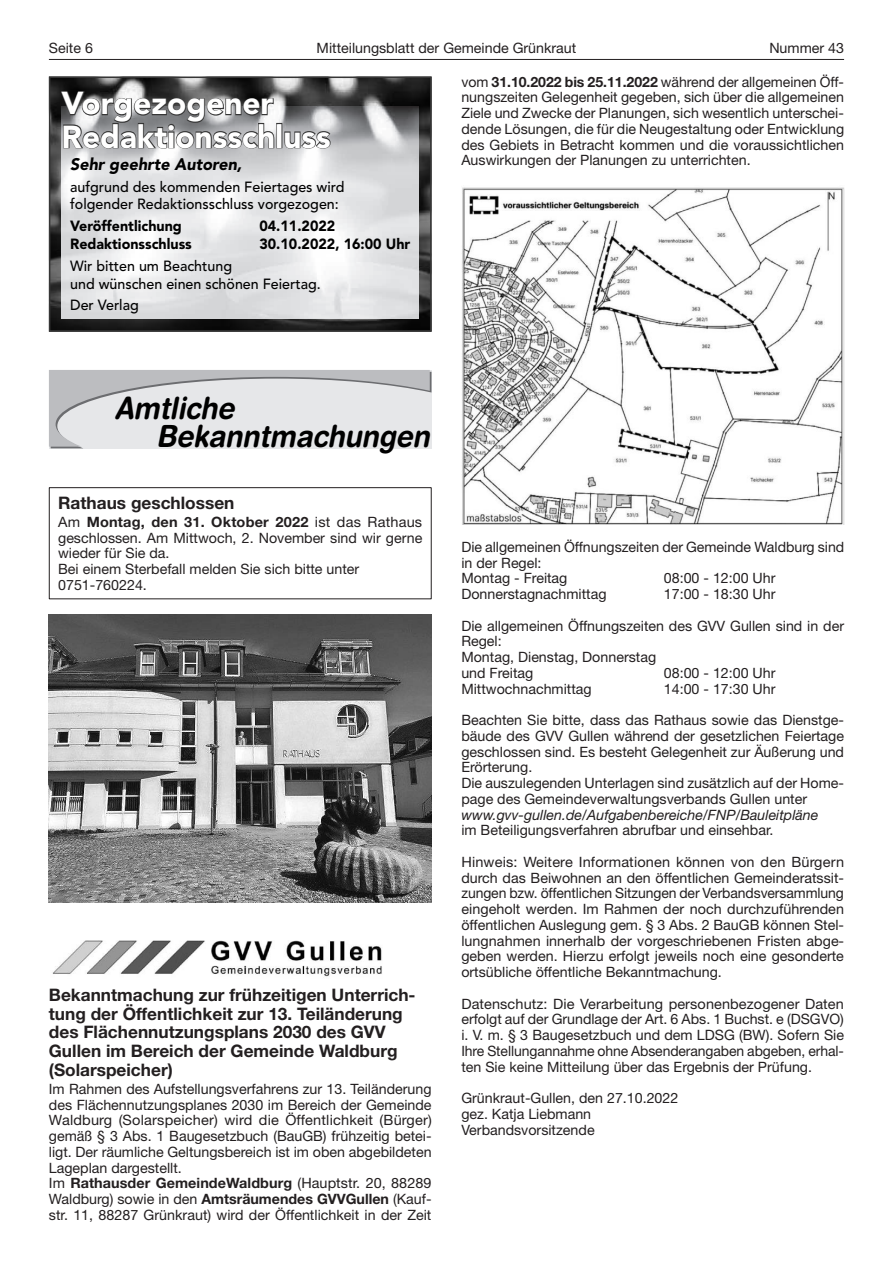
<style>
.page{position:relative;width:893px;height:1263px;background:#fff}
.page>*{position:absolute;margin:0;border:0;box-sizing:border-box;transform-origin:0 0}
.t1{font:900 31.5px/33px "Avenir LT Std";color:#fff}
.t2{font:italic 700 30.6px/27.9px "Helvetica Rounded LT Std";color:#000;scale:.91 1}
.t3{font:700 17.25px/18.8px "Helvetica Neue LT Std";color:#231f20}
.t4{font:italic 900 16.65px "Avenir LT Std";color:#010101}
.t5{font:500 14.7px/17.7px "Avenir LT Std";color:#010101}
.t6{font:900 14.7px "Avenir LT Std";color:#010101}
.t7{font:14.25px/15.8px "Helvetica Neue LT Std";color:#231f20}
.t8{font:italic 14.25px "Helvetica Neue LT Std";color:#231f20}
.s1{font-weight:700}
</style>
<div class="page">
<hr style="left:49px;top:59px;width:795px;height:1px;background:#231f20">
<svg style="left:49px;top:370px;width:382px;height:78px"></svg>
<div style="left:49px;top:487px;width:383px;height:112px;border:1px solid #231f20"></div>
<img style="left:49px;top:615px;width:383px;height:287px">
<img style="left:52px;top:940px;width:330px;height:37px">
<img style="left:462px;top:187px;width:382px;height:337px">
<img style="left:52px;top:80px;width:377px;height:249px">
<div style="left:49px;top:77px;width:383px;height:255px;border:2px solid #363636"></div>
<img style="left:62px;top:107px;width:357px;height:212px">
<svg style="left:60px;top:91px;width:215px;height:58px"></svg>
<div style="left:276px;top:123px;width:6px;height:25px;border:2px solid #363636"></div>
<svg style="left:284px;top:130px;width:47px;height:19px"></svg>
<p class="t7" style="left:49px;top:40px;width:46px">Seite 6</p>
<p class="t7" style="left:317px;top:40px;width:261px">Mitteilungsblatt der Gemeinde Grünkraut</p>
<p class="t7" style="left:769px;top:40px;width:76px">Nummer 43</p>
<h1 class="t1" style="left:62px;top:87px;width:270px">Vorgezogener<br>Redaktionsschluss</h1>
<p class="t4" style="left:70px;top:154px;width:173px">Sehr geehrte Autoren,</p>
<p class="t5" style="left:70px;top:178px;width:276px">aufgrund des kommenden Feiertages wird folgender Redaktionsschluss vorgezogen:</p>
<p class="t6" style="left:70px;top:217px;width:113px">Veröffentlichung</p>
<p class="t6" style="left:259px;top:217px;width:77px">04.11.2022</p>
<p class="t6" style="left:70px;top:235px;width:123px">Redaktionsschluss</p>
<p class="t6" style="left:259px;top:235px;width:152px">30.10.2022, 16:00 Uhr</p>
<p class="t5" style="left:70px;top:257px;width:252px">Wir bitten um Beachtung<br>und wünschen einen schönen Feiertag.</p>
<p class="t5" style="left:70px;top:297px;width:70px">Der Verlag</p>
<p class="t7" style="left:461px;top:74px;width:384px;text-align:justify">vom <span class="s1">31.10.2022 bis 25.11.2022</span> während der allgemeinen Öff&shy;nungszeiten Gelegenheit gegeben, sich über die allgemeinen Ziele und Zwecke der Planungen, sich wesentlich unterschei&shy;dende Lösungen, die für die Neugestaltung oder Entwicklung des Gebiets in Betracht kommen und die voraussichtlichen Auswirkungen der Planungen zu unterrichten.</p>
<h2 class="t2" style="left:156px;top:394px;width:302px;text-indent:-41px">Amtliche<br>Bekanntmachungen</h2>
<p class="t3" style="left:58px;top:493px;width:178px">Rathaus geschlossen</p>
<p class="t7" style="left:58px;top:514px;width:366px">Am <span class="s1">Montag, den 31. Oktober 2022</span> ist das Rathaus geschlossen. Am Mittwoch, 2. November sind wir gerne wieder für Sie da.<br>Bei einem Sterbefall melden Sie sich bitte unter 0751-760224.</p>
<p class="t3" style="left:49px;top:985px;width:368px">Bekanntmachung zur frühzeitigen Unterrich&shy;tung der Öffentlichkeit zur 13. Teiländerung des Flächennutzungsplans 2030 des GVV Gullen im Bereich der Gemeinde Waldburg (Solarspeicher)</p>
<p class="t7" style="left:49px;top:1081px;width:384px">Im Rahmen des Aufstellungsverfahrens zur 13. Teiländerung des Flächennutzungsplanes 2030 im Bereich der Gemeinde Waldburg (Solarspeicher) wird die Öffentlichkeit (Bürger) gemäß § 3 Abs. 1 Baugesetzbuch (BauGB) frühzeitig betei&shy;ligt. Der räumliche Geltungsbereich ist im oben abgebildeten Lageplan dargestellt.<br>Im <span class="s1">Rathausder GemeindeWaldburg</span> (Hauptstr. 20, 88289<br>Waldburg) sowie in den <span class="s1">Amtsräumendes GVVGullen</span> (Kauf&shy;str. 11, 88287 Grünkraut) wird der Öffentlichkeit in der Zeit</p>
<p class="t7" style="left:461px;top:539px;width:384px">Die allgemeinen Öffnungszeiten der Gemeinde Waldburg sind in der Regel:<br>Montag - Freitag</p>
<p class="t7" style="left:664px;top:570px;width:113px">08:00 - 12:00 Uhr</p>
<p class="t7" style="left:461px;top:586px;width:147px">Donnerstagnachmittag</p>
<p class="t7" style="left:664px;top:586px;width:113px">17:00 - 18:30 Uhr</p>
<p class="t7" style="left:461px;top:617px;width:384px">Die allgemeinen Öffnungszeiten des GVV Gullen sind in der<br>Regel:<br>Montag, Dienstag, Donnerstag<br>und Freitag</p>
<p class="t7" style="left:664px;top:665px;width:113px">08:00 - 12:00 Uhr</p>
<p class="t7" style="left:461px;top:680px;width:132px">Mittwochnachmittag</p>
<p class="t7" style="left:664px;top:680px;width:113px">14:00 - 17:30 Uhr</p>
<p class="t7" style="left:461px;top:712px;width:384px">Beachten Sie bitte, dass das Rathaus sowie das Dienstge&shy;bäude des GVV Gullen während der gesetzlichen Feiertage geschlossen sind. Es besteht Gelegenheit zur Äußerung und Erörterung.<br>Die auszulegenden Unterlagen sind zusätzlich auf der Home&shy;page des Gemeindeverwaltungsverbands Gullen unter</p>
<p class="t8" style="left:461px;top:806px;width:359px">www.gvv-gullen.de/Aufgabenbereiche/FNP/Bauleitpläne</p>
<p class="t7" style="left:461px;top:822px;width:313px">im Beteiligungsverfahren abrufbar und einsehbar.</p>
<p class="t7" style="left:461px;top:854px;width:384px;text-align:justify">Hinweis: Weitere Informationen können von den Bürgern durch das Beiwohnen an den öffentlichen Gemeinderatssit&shy;zungen bzw. öffentlichen Sitzungen der Verbandsversammlung eingeholt werden. Im Rahmen der noch durchzuführenden öffentlichen Auslegung gem. § 3 Abs. 2 BauGB können Stel&shy;lungnahmen innerhalb der vorgeschriebenen Fristen abge&shy;geben werden. Hierzu erfolgt jeweils noch eine gesonderte ortsübliche öffentliche Bekanntmachung.</p>
<p class="t7" style="left:461px;top:995px;width:384px;text-align:justify">Datenschutz: Die Verarbeitung personenbezogener Daten erfolgt auf der Grundlage der Art. 6 Abs. 1 Buchst. e (DSGVO) i. V. m. § 3 Baugesetzbuch und dem LDSG (BW). Sofern Sie Ihre Stellungannahme ohne Absenderangaben abgeben, erhal&shy;ten Sie keine Mitteilung über das Ergebnis der Prüfung.</p>
<p class="t7" style="left:461px;top:1090px;width:219px">Grünkraut-Gullen, den 27.10.2022 gez. Katja Liebmann<br>Verbandsvorsitzende</p>
</div>
